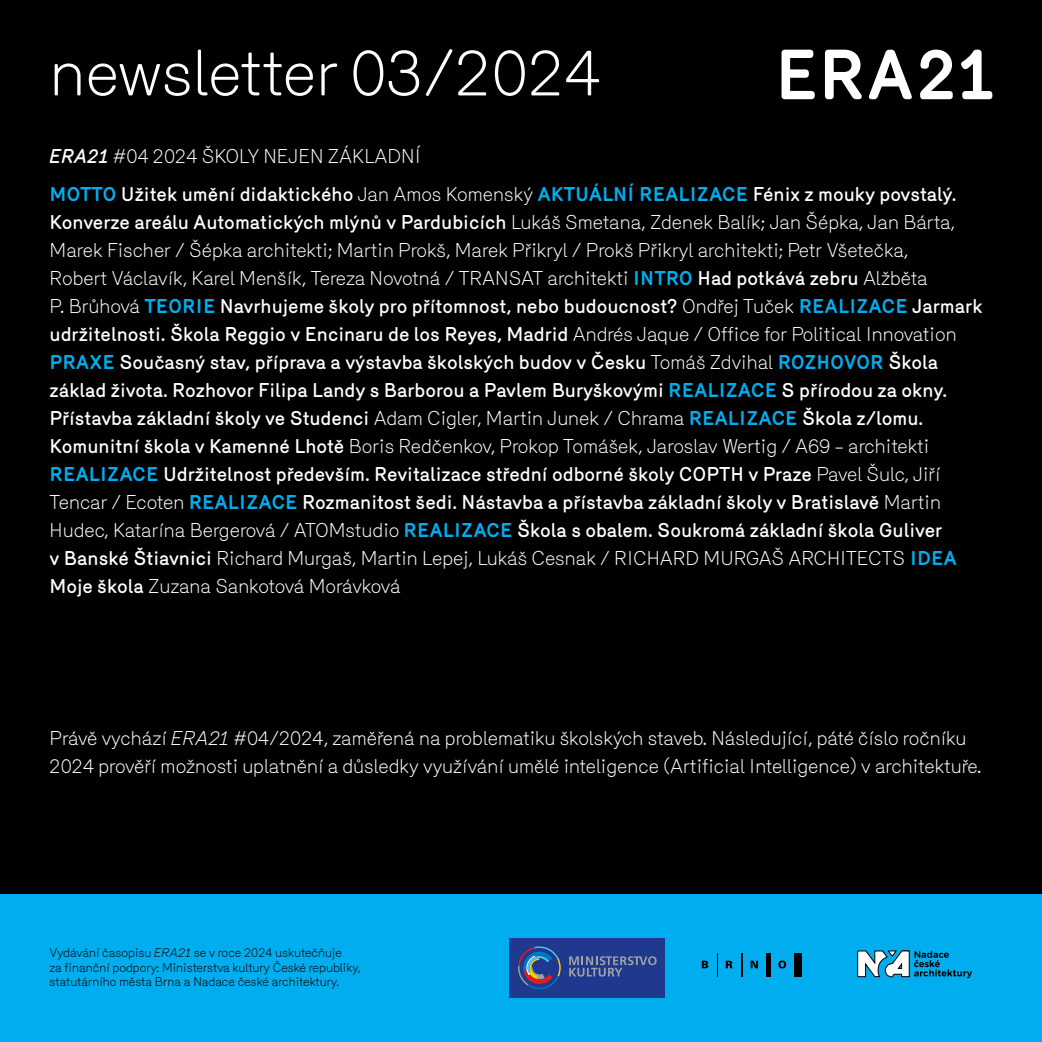
<style>
.page{position:relative;width:1042px;height:1042px;background:#fff}
.page>*{position:absolute;margin:0;border:0;box-sizing:border-box;transform-origin:0 0}
.t1{font:300 63px "Mercury";color:#fff}
.t2{font:500 19.25px/28px "Mercury";color:#fff}
.t3{font:300 19.25px/28px "Mercury";color:#fff}
.t4{font:300 12.25px/14.7px "Mercury";color:#000}
.s1{font-style:italic}
.s2{font-weight:300}
.s3{font-weight:700;color:#00aeef}
</style>
<div class="page">
<div style="left:0;top:893px;width:1042px;height:149px;background:#00aeef"></div>
<svg style="left:741px;top:953px;width:1px;height:23px"></svg>
<hr style="left:766px;top:953px;width:4px;height:23px;background:#000">
<div style="left:794px;top:953px;width:7px;height:23px;background:#000"></div>
<svg style="left:778px;top:960px;width:8px;height:8px"></svg>
<svg style="left:750px;top:960px;width:8px;height:8px"></svg>
<svg style="left:726px;top:960px;width:6px;height:8px"></svg>
<svg style="left:702px;top:960px;width:6px;height:8px"></svg>
<div style="left:0;top:0;width:1042px;height:893px;background:#000"></div>
<svg style="left:920px;top:50px;width:32px;height:49px"></svg>
<svg style="left:781px;top:50px;width:34px;height:49px"></svg>
<svg style="left:825px;top:50px;width:87px;height:49px"></svg>
<svg style="left:961px;top:50px;width:31px;height:49px"></svg>
<svg style="left:857px;top:951px;width:115px;height:27px"></svg>
<div style="left:509px;top:938px;width:155px;height:59px;background:#1e398d"></div>
<svg style="left:518px;top:946px;width:138px;height:43px"></svg>
<h1 class="t1" style="left:50px;top:37px;width:553px">newsletter 03/2024</h1>
<p class="t2" style="left:50px;top:137px;width:908px;line-height:38px"><span class="s1">ERA21</span> <span class="s2">#04 2024 ŠKOLY NEJEN ZÁKLADNÍ<br></span><span class="s3">MOTTO</span> Užitek umění didaktického <span class="s2">Jan Amos Komenský</span> <span class="s3">AKTUÁLNÍ REALIZACE</span> Fénix z mouky povstalý.</p>
<p class="t2" style="left:50px;top:208px;width:934px">Konverze areálu Automatických mlýnů v Pardubicích <span class="s2">Lukáš Smetana, Zdenek Balík; Jan Šépka, Jan Bárta, Marek Fischer / Šépka architekti; Martin Prokš, Marek Přikryl / Prokš Přikryl architekti; Petr Všetečka,<br>Robert Václavík, Karel Menšík, Tereza Novotná / TRANSAT architekti</span> <span class="s3">INTRO</span> Had potkává zebru <span class="s2">Alžběta<br>P. Brůhová</span> <span class="s3">TEORIE</span> Navrhujeme školy pro přítomnost, nebo budoucnost? <span class="s2">Ondřej Tuček</span> <span class="s3">REALIZACE</span> Jarmark udržitelnosti. Škola Reggio v Encinaru de los Reyes, Madrid <span class="s2">Andrés Jaque / Office for Political Innovation </span><span class="s3">PRAXE</span> Současný stav, příprava a výstavba školských budov v Česku <span class="s2">Tomáš Zdvihal</span> <span class="s3">ROZHOVOR</span> Škola základ života. Rozhovor Filipa Landy s Barborou a Pavlem Buryškovými <span class="s3">REALIZACE</span> S přírodou za okny.<br>Přístavba základní školy ve Studenci <span class="s2">Adam Cigler, Martin Junek / Chrama</span> <span class="s3">REALIZACE</span> Škola z/lomu.<br>Komunitní škola v Kamenné Lhotě <span class="s2">Boris Redčenkov, Prokop Tomášek, Jaroslav Wertig / A69 – architekti </span><span class="s3">REALIZACE</span> Udržitelnost především. Revitalizace střední odborné školy COPTH v Praze <span class="s2">Pavel Šulc, Jiří Tencar / Ecoten</span> <span class="s3">REALIZACE</span> Rozmanitost šedi. Nástavba a přístavba základní školy v Bratislavě <span class="s2">Martin Hudec, Katarína Bergerová / ATOMstudio</span> <span class="s3">REALIZACE</span> Škola s obalem. Soukromá základní škola Guliver<br>v Banské Štiavnici <span class="s2">Richard Murgaš, Martin Lepej, Lukáš Cesnak / RICHARD MURGAŠ ARCHITECTS</span> <span class="s3">IDEA </span>Moje škola <span class="s2">Zuzana Sankotová Morávková</span></p>
<p class="t3" style="left:50px;top:724px;width:933px">Právě vychází <span class="s1">ERA21</span> #04/2024, zaměřená na problematiku školských staveb. Následující, páté číslo ročníku<br>2024 prověří možnosti uplatnění a důsledky využívání umělé inteligence (Artificial Intelligence) v architektuře.</p>
<p class="t4" style="left:50px;top:945px;width:313px">Vydávání časopisu <span class="s1">ERA21</span> se v roce 2024 uskutečňuje<br>za finanční podpory: Ministerstva kultury České republiky, statutárního města Brna a Nadace české architektury.</p>
</div>
